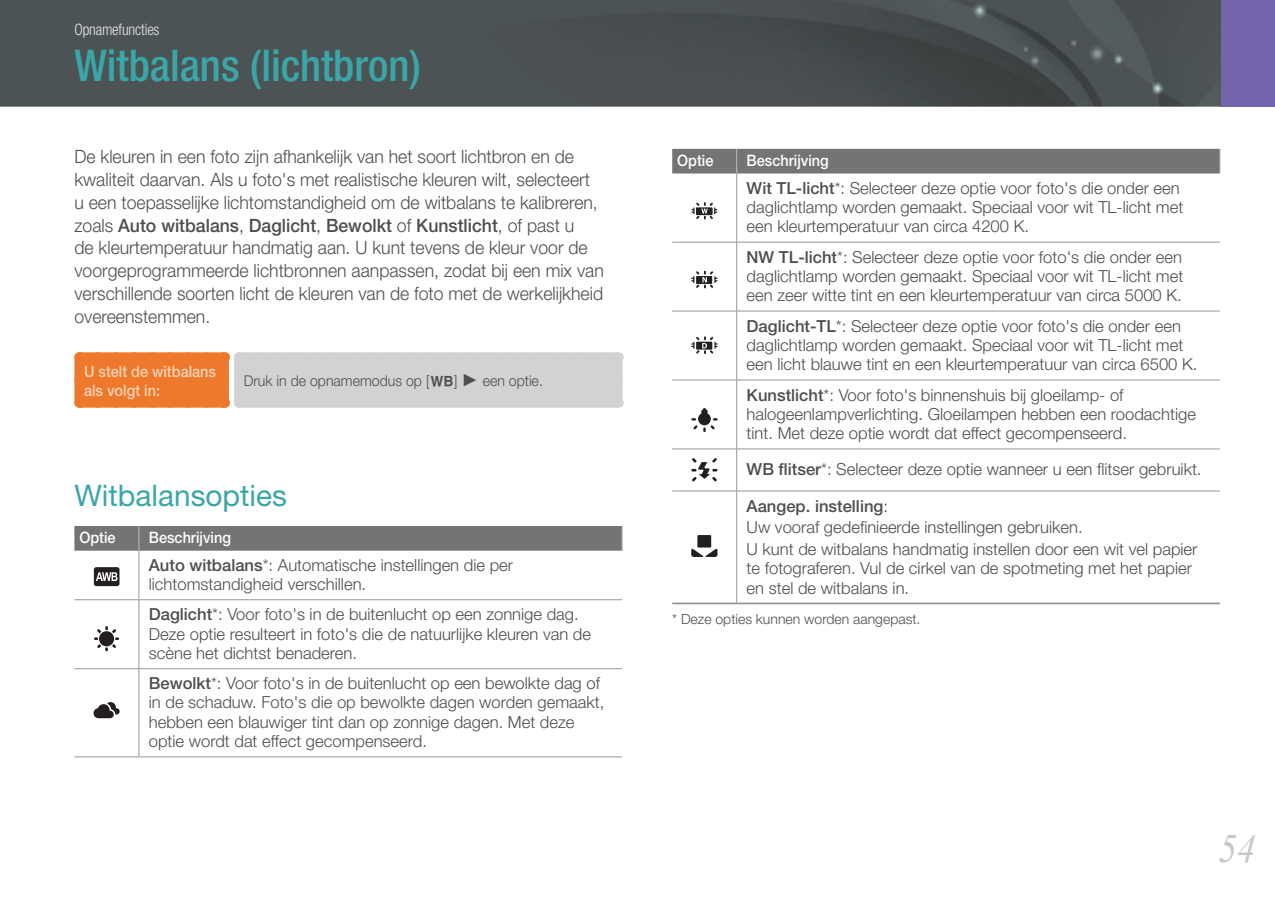
<style>
.page{position:relative;width:1275px;height:903px;background:#fff}
.page>*{position:absolute;margin:0;border:0;box-sizing:border-box;transform-origin:0 0}
.t1{font:500 condensed 43.75px "Helvetica Neue";color:#3ba6a7}
.t2{font:italic 40.25px "Times New Roman";color:#c6c8ca;scale:.95 1}
.t3{font:29.75px "Helvetica Neue";color:#3ba6a7}
.t4{font:300 18.38px/22.8px "Helvetica Neue";color:#4d4e4f;scale:.96 1}
.t5{font:300 16.62px/19.2px "Helvetica Neue";color:#4d4e4f}
.t6{font:500 15.75px "Helvetica Neue";color:#fff;scale:.92 1}
.t7{font:500 15.75px/18.9px "Helvetica Neue";color:#fbd2b4;scale:.92 1}
.t8{font:300 condensed 15.75px "Helvetica Neue";letter-spacing:-.01em;color:#e6e7e9;scale:.96 1}
.t9{font:300 14.88px "Helvetica Neue";color:#4d4e4f;scale:.95 1}
.t10{font:300 14px "Helvetica Neue";color:#4d4e4f}
.s1{font-weight:500}
.s2{font-family:"NX11";font-weight:400}
.s3{font-family:"Arial";font-weight:400;font-size:17.5px}
</style>
<div class="page">
<div style="left:1220px;top:0;width:55px;height:107px;background:#7364ac"></div>
<img style="left:0;top:0;width:1221px;height:107px">
<div style="left:79px;top:357px;width:145px;height:46px;background:#ee792d"></div>
<div style="left:239px;top:357px;width:379px;height:46px;background:#d1d2d4"></div>
<div style="left:79px;top:352px;width:145px;height:10px;background:#ee792d"></div>
<div style="left:74px;top:357px;width:10px;height:46px;background:#ee792d"></div>
<div style="left:219px;top:357px;width:10px;height:46px;background:#ee792d"></div>
<div style="left:79px;top:398px;width:145px;height:10px;background:#ee792d"></div>
<div style="left:239px;top:352px;width:379px;height:10px;background:#d1d2d4"></div>
<div style="left:234px;top:357px;width:10px;height:46px;background:#d1d2d4"></div>
<div style="left:613px;top:357px;width:10px;height:46px;background:#d1d2d4"></div>
<div style="left:239px;top:398px;width:379px;height:10px;background:#d1d2d4"></div>
<svg style="left:97px;top:352px;width:118px;height:1px"></svg>
<svg style="left:97px;top:407px;width:118px;height:1px"></svg>
<svg style="left:260px;top:352px;width:348px;height:1px"></svg>
<svg style="left:260px;top:407px;width:348px;height:1px"></svg>
<hr style="left:139px;top:551px;width:1px;height:48px;background:#96979b">
<hr style="left:74px;top:599px;width:65px;height:1px;background:#96979b">
<hr style="left:139px;top:599px;width:483px;height:1px;background:#96979b">
<hr style="left:139px;top:600px;width:1px;height:68px;background:#96979b">
<hr style="left:74px;top:668px;width:65px;height:1px;background:#96979b">
<hr style="left:139px;top:668px;width:483px;height:1px;background:#96979b">
<hr style="left:139px;top:669px;width:1px;height:87px;background:#96979b">
<hr style="left:74px;top:756px;width:65px;height:1px;background:#96979b">
<hr style="left:139px;top:756px;width:483px;height:1px;background:#96979b">
<div style="left:74px;top:526px;width:549px;height:25px;background:#747474"></div>
<svg style="left:94px;top:567px;width:25px;height:19px"></svg>
<svg style="left:94px;top:626px;width:25px;height:25px"></svg>
<svg style="left:94px;top:702px;width:26px;height:16px"></svg>
<hr style="left:736px;top:173px;width:1px;height:69px;background:#96979b">
<hr style="left:672px;top:242px;width:548px;height:1px;background:#96979b">
<hr style="left:736px;top:242px;width:1px;height:69px;background:#96979b">
<hr style="left:672px;top:311px;width:548px;height:1px;background:#96979b">
<hr style="left:736px;top:311px;width:1px;height:69px;background:#96979b">
<hr style="left:672px;top:380px;width:548px;height:1px;background:#96979b">
<hr style="left:736px;top:380px;width:1px;height:69px;background:#96979b">
<hr style="left:672px;top:449px;width:548px;height:1px;background:#96979b">
<hr style="left:736px;top:449px;width:1px;height:42px;background:#96979b">
<hr style="left:672px;top:491px;width:548px;height:1px;background:#96979b">
<hr style="left:736px;top:491px;width:1px;height:111px;background:#96979b">
<hr style="left:672px;top:602px;width:548px;height:2px;background:#96979b">
<div style="left:672px;top:149px;width:548px;height:24px;background:#747474"></div>
<svg style="left:691px;top:202px;width:26px;height:17px"></svg>
<svg style="left:691px;top:271px;width:26px;height:17px"></svg>
<svg style="left:691px;top:336px;width:27px;height:18px"></svg>
<svg style="left:691px;top:408px;width:27px;height:24px"></svg>
<svg style="left:691px;top:458px;width:26px;height:23px"></svg>
<div style="left:697px;top:535px;width:14px;height:12px;background:#231f20"></div>
<svg style="left:691px;top:548px;width:26px;height:9px"></svg>
<p class="t8" style="left:74px;top:23px;width:90px">Opnamefuncties</p>
<h1 class="t1" style="left:74px;top:50px;width:348px">Witbalans (lichtbron)</h1>
<p class="t4" style="left:74px;top:147px;width:553px">De kleuren in een foto zijn afhankelijk van het soort lichtbron en de kwaliteit daarvan. Als u foto's met realistische kleuren wilt, selecteert u een toepasselijke lichtomstandigheid om de witbalans te kalibreren, zoals <span class="s1">Auto witbalans</span>, <span class="s1">Daglicht</span>, <span class="s1">Bewolkt</span> of <span class="s1">Kunstlicht</span>, of past u<br>de kleurtemperatuur handmatig aan. U kunt tevens de kleur voor de voorgeprogrammeerde lichtbronnen aanpassen, zodat bij een mix van verschillende soorten licht de kleuren van de foto met de werkelijkheid overeenstemmen.</p>
<p class="t7" style="left:84px;top:363px;width:145px">U stelt de witbalans als volgt in:</p>
<p class="t9" style="left:244px;top:376px;width:316px">Druk in de opnamemodus op [<span class="s2">w</span>] <span class="s3">►</span> een optie.</p>
<h3 class="t3" style="left:74px;top:485px;width:214px">Witbalansopties</h3>
<p class="t6" style="left:79px;top:532px;width:41px">Optie</p>
<p class="t6" style="left:149px;top:532px;width:91px">Beschrijving</p>
<p class="t5" style="left:149px;top:557px;width:366px"><span class="s1">Auto witbalans</span>*: Automatische instellingen die per lichtomstandigheid verschillen.</p>
<p class="t5" style="left:149px;top:606px;width:444px"><span class="s1">Daglicht</span>*: Voor foto's in de buitenlucht op een zonnige dag.<br>Deze optie resulteert in foto's die de natuurlijke kleuren van de scène het dichtst benaderen.</p>
<p class="t5" style="left:149px;top:675px;width:457px"><span class="s1">Bewolkt</span>*: Voor foto's in de buitenlucht op een bewolkte dag of in de schaduw. Foto's die op bewolkte dagen worden gemaakt, hebben een blauwiger tint dan op zonnige dagen. Met deze optie wordt dat effect gecompenseerd.</p>
<p class="t6" style="left:677px;top:155px;width:41px">Optie</p>
<p class="t6" style="left:747px;top:155px;width:91px">Beschrijving</p>
<p class="t5" style="left:747px;top:180px;width:438px"><span class="s1">Wit TL-licht</span>*: Selecteer deze optie voor foto's die onder een daglichtlamp worden gemaakt. Speciaal voor wit TL-licht met een kleurtemperatuur van circa 4200 K.</p>
<p class="t5" style="left:747px;top:249px;width:438px;text-align:justify"><span class="s1">NW TL-licht</span>*: Selecteer deze optie voor foto's die onder een daglichtlamp worden gemaakt. Speciaal voor wit TL-licht met een zeer witte tint en een kleurtemperatuur van circa 5000 K.</p>
<p class="t5" style="left:747px;top:318px;width:452px"><span class="s1">Daglicht-TL</span>*: Selecteer deze optie voor foto's die onder een daglichtlamp worden gemaakt. Speciaal voor wit TL-licht met een licht blauwe tint en een kleurtemperatuur van circa 6500 K.</p>
<p class="t5" style="left:747px;top:386px;width:451px"><span class="s1">Kunstlicht</span>*: Voor foto's binnenshuis bij gloeilamp- of halogeenlampverlichting. Gloeilampen hebben een roodachtige tint. Met deze optie wordt dat effect gecompenseerd.</p>
<p class="t5" style="left:747px;top:453px;width:456px;line-height:36.2px"><span class="s1">WB flitser</span>*: Selecteer deze optie wanneer u een flitser gebruikt.<br><span class="s1">Aangep. instelling</span>:</p>
<p class="t5" style="left:747px;top:518px;width:452px;line-height:21.7px">Uw vooraf gedefinieerde instellingen gebruiken.<br>U kunt de witbalans handmatig instellen door een wit vel papier</p>
<p class="t5" style="left:747px;top:560px;width:447px">te fotograferen. Vul de cirkel van de spotmeting met het papier en stel de witbalans in.</p>
<p class="t10" style="left:672px;top:613px;width:250px">* Deze opties kunnen worden aangepast.</p>
<h2 class="t2" style="left:1218px;top:826px;width:41px">54</h2>
</div>
